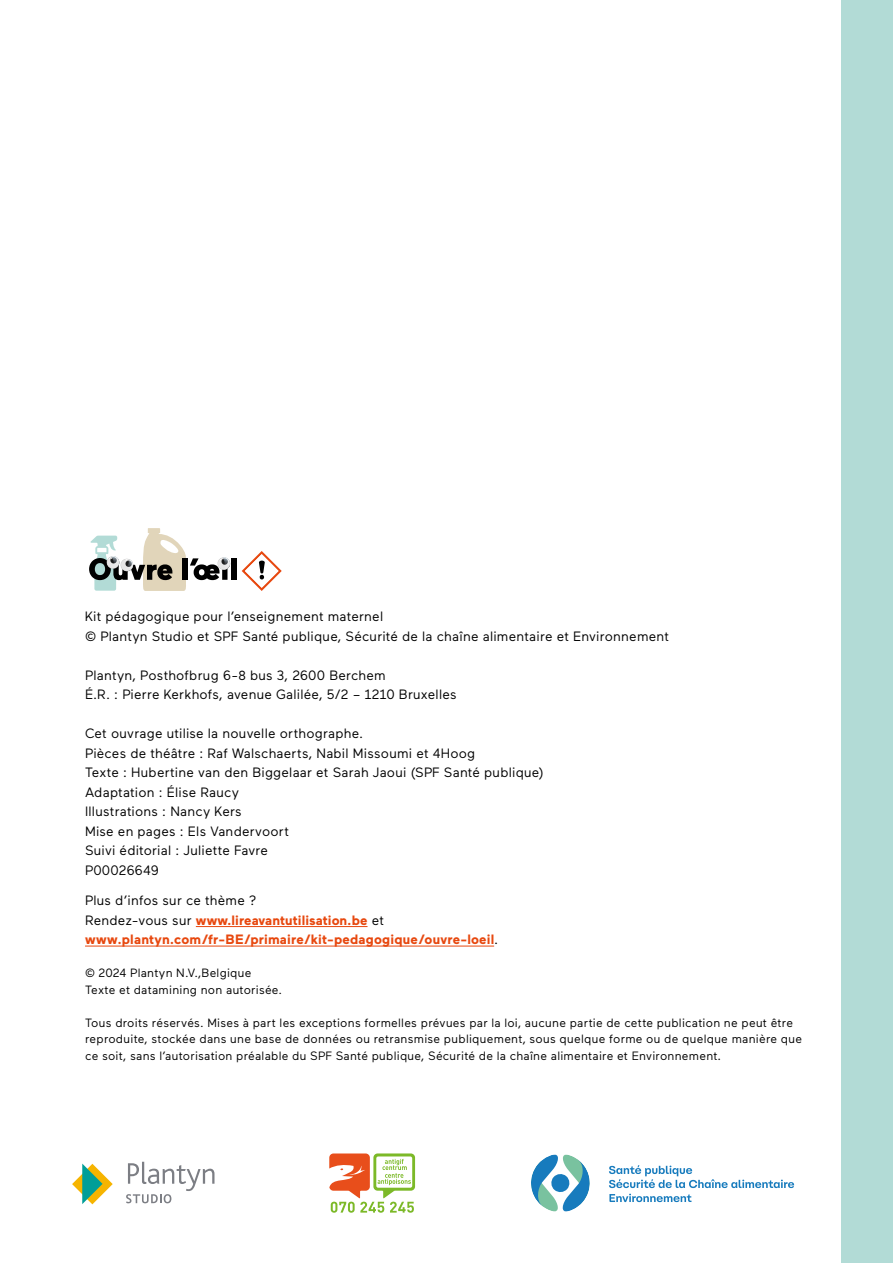
<style>
.page{position:relative;width:893px;height:1263px;background:#fff}
.page>*{position:absolute;margin:0;border:0;box-sizing:border-box;transform-origin:0 0}
.t1{font:13.5px/19.5px "Maax";letter-spacing:.015em;color:#000}
.t2{font:700 13.5px/19.5px "Maax";letter-spacing:.01em;color:#e7480f}
.t3{font:13.5px "Maax";letter-spacing:.005em;color:#000}
.t4{font:12px/16.5px "Maax";letter-spacing:.02em;color:#000}
.t5{font:12px "Maax";letter-spacing:.02em;color:#000}
.s1{font-weight:400;color:#000}
</style>
<div class="page">
<div style="left:842px;top:0;width:51px;height:1263px;background:#b2dbd6"></div>
<hr style="left:196px;top:926px;width:171px;height:1px;background:#e7480f">
<hr style="left:85px;top:945px;width:333px;height:1px;background:#e7480f">
<hr style="left:418px;top:945px;width:76px;height:1px;background:#e7480f">
<svg style="left:242px;top:551px;width:40px;height:40px"></svg>
<div style="left:231px;top:558px;width:5px;height:22px;background:#000"></div>
<svg style="left:89px;top:528px;width:142px;height:63px"></svg>
<svg style="left:531px;top:1154px;width:59px;height:58px"></svg>
<svg style="left:609px;top:1165px;width:185px;height:23px"></svg>
<svg style="left:609px;top:1194px;width:82px;height:8px"></svg>
<svg style="left:72px;top:1163px;width:41px;height:41px"></svg>
<svg style="left:126px;top:1162px;width:88px;height:41px"></svg>
<svg style="left:329px;top:1153px;width:86px;height:60px"></svg>
<p class="t1" style="left:85px;top:607px;width:586px">Kit pédagogique pour l’enseignement maternel<br>© Plantyn Studio et SPF Santé publique, Sécurité de la chaîne alimentaire et Environnement</p>
<p class="t1" style="left:85px;top:666px;width:373px">Plantyn, Posthofbrug 6-8 bus 3, 2600 Berchem<br>É.R. : Pierre Kerkhofs, avenue Galilée, 5/2 – 1210 Bruxelles</p>
<p class="t1" style="left:85px;top:724px;width:460px">Cet ouvrage utilise la nouvelle orthographe.<br>Pièces de théâtre : Raf Walschaerts, Nabil Missoumi et 4Hoog<br>Texte : Hubertine van den Biggelaar et Sarah Jaoui (SPF Santé publique)<br>Adaptation : Élise Raucy<br>Illustrations : Nancy Kers<br>Mise en pages : Els Vandervoort<br>Suivi éditorial : Juliette Favre</p>
<p class="t3" style="left:85px;top:861px;width:75px">P00026649</p>
<p class="t2" style="left:85px;top:891px;width:415px"><span class="s1">Plus d’infos sur ce thème ?<br>Rendez-vous sur</span> www.lireavantutilisation.be <span class="s1">et </span>www.plantyn.com/fr-BE/primaire/kit-pedagogique/ouvre-loeil<span class="s1">.</span></p>
<p class="t4" style="left:85px;top:965px;width:199px">© 2024 Plantyn N.V.,Belgique<br>Texte et datamining non autorisée.</p>
<p class="t4" style="left:85px;top:1014px;width:719px">Tous droits réservés. Mises à part les exceptions formelles prévues par la loi, aucune partie de cette publication ne peut être reproduite, stockée dans une base de données ou retransmise publiquement, sous quelque forme ou de quelque manière que</p>
<p class="t5" style="left:85px;top:1048px;width:638px">ce soit, sans l’autorisation préalable du SPF Santé publique, Sécurité de la chaîne alimentaire et Environnement.</p>
</div>
